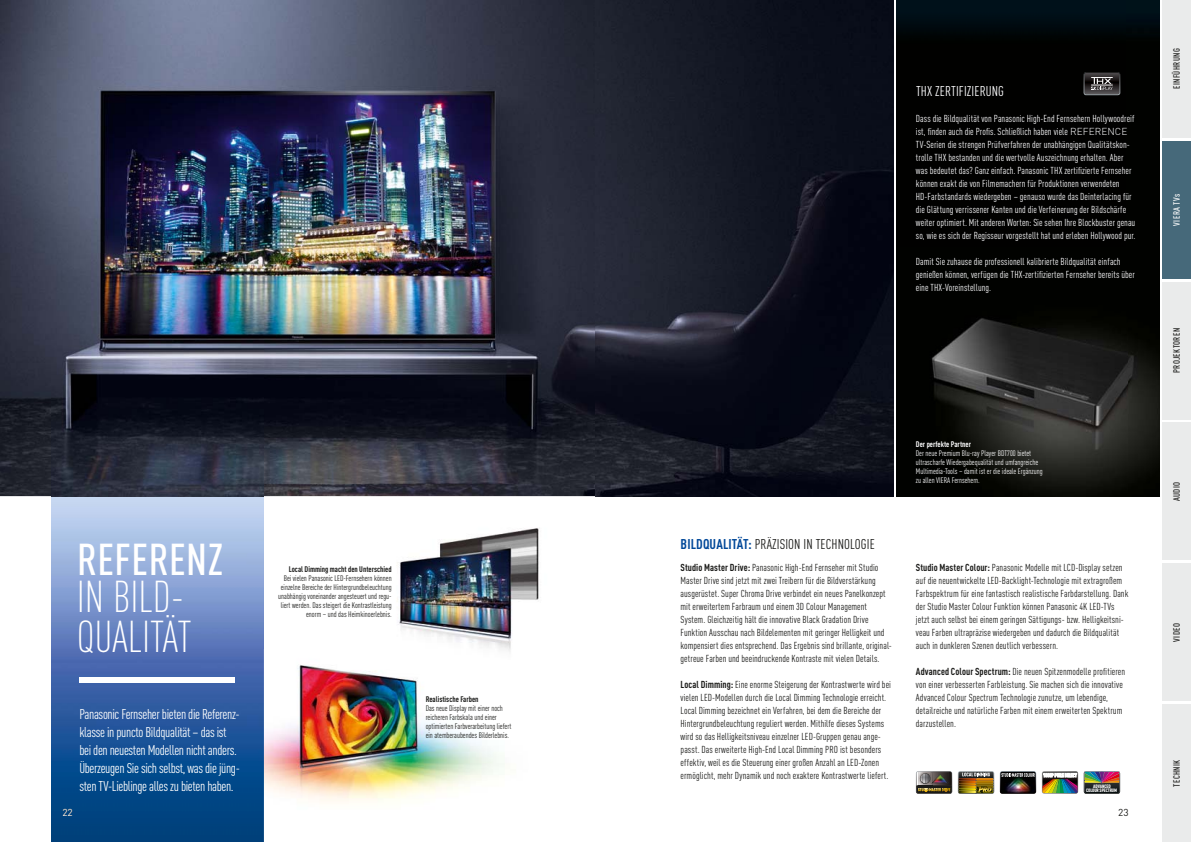
<style>
.page{position:relative;width:1191px;height:842px;background:#fff}
.page>*{position:absolute;margin:0;border:0;box-sizing:border-box;transform-origin:0 0}
.t1{font:300 44px/39.8px "DIN Cond";color:#fff}
.t2{font:500 condensed 44px "DIN Pro";letter-spacing:.01em;color:#fff}
.t3{font:condensed 14px/18px "DIN Pro";letter-spacing:-.025em;color:#fff}
.t4{font:condensed 14px "DIN Pro";letter-spacing:.01em;color:#1a1a18}
.t5{font:condensed 14px "DIN Pro";letter-spacing:.01em;color:#fff}
.t6{font:condensed 10px/13px "DIN Pro";letter-spacing:.005em;color:#1a1a18}
.t7{font:condensed 10px/13px "DIN Pro";letter-spacing:.005em;color:#fff}
.t8{font:10px "DINOT";color:#1a1a18}
.t9{font:10px "DINOT";color:#fff}
.t10{font:500 condensed 9px "DIN Pro";letter-spacing:.04em;color:#1a1a18}
.t11{font:500 condensed 9px "DIN Pro";letter-spacing:.04em;color:#fff}
.t12{font:condensed 8px/9px "DIN Pro";color:#1a1a18;text-align:right}
.t13{font:condensed 8px/9px "DIN Pro";color:#fff}
.t14{font:700 condensed 8px "DIN Pro";color:#1a1a18}
.t15{font:700 condensed 8px "DIN Pro";color:#fff}
.t16{font:900 4.9px/4.2px "DIN Cond";letter-spacing:-.02em;color:#fff;text-align:center;scale:.95 1}
.s1{font-family:"DINOT";font-weight:300;font-stretch:normal}
.s2{font-weight:700;color:#004899}
.s3{font-weight:700}
</style>
<div class="page">
<img style="left:0;top:0;width:893px;height:496px">
<img style="left:896px;top:0;width:263px;height:496px">
<img style="left:51px;top:375px;width:213px;height:467px">
<div style="left:79px;top:677px;width:156px;height:6px;background:#fff"></div>
<img style="left:264px;top:665px;width:241px;height:137px">
<img style="left:387px;top:528px;width:153px;height:148px">
<img style="left:387px;top:669px;width:42px;height:7px">
<svg style="left:916px;top:771px;width:36px;height:23px"></svg>
<img style="left:958px;top:771px;width:162px;height:23px">
<svg style="left:1083px;top:72px;width:37px;height:23px"></svg>
<div style="left:1083px;top:72px;width:37px;height:23px;border:1px solid #fff;border-radius:2px"></div>
<div style="left:1162px;top:0;width:29px;height:137px;background:#eaebeb"></div>
<div style="left:1162px;top:282px;width:29px;height:137px;background:#eaebeb"></div>
<div style="left:1162px;top:423px;width:29px;height:137px;background:#eaebeb"></div>
<div style="left:1162px;top:564px;width:29px;height:137px;background:#eaebeb"></div>
<div style="left:1162px;top:704px;width:29px;height:138px;background:#eaebeb"></div>
<div style="left:1162px;top:141px;width:29px;height:137px;background:#46697a"></div>
<h1 class="t2" style="left:77px;top:544px;width:147px">REFERENZ</h1>
<h1 class="t1" style="left:77px;top:581px;width:116px">IN BILD-<br>QUALITÄT</h1>
<h2 class="t3" style="left:79px;top:707px;width:162px">Panasonic Fernseher bieten die Referenz&shy;klasse in puncto Bildqualität – das ist bei den neuesten Modellen nicht anders.<br>Überzeugen Sie sich selbst, was die jüng&shy;sten TV-Lieblinge alles zu bieten haben.</h2>
<p class="t9" style="left:62px;top:807px;width:12px">22</p>
<p class="t14" style="left:289px;top:566px;width:104px">Local Dimming macht den Unterschied</p>
<p class="t12" style="left:278px;top:575px;width:115px">Bei vielen Panasonic LED-Fernsehern können einzelne Bereiche der Hintergrundbeleuchtung unabhängig voneinander angesteuert und regu&shy;liert werden. Das steigert die Kontrast leistung enorm – und das Heimkinoerlebnis.</p>
<p class="t14" style="left:426px;top:696px;width:54px">Realistische Farben</p>
<p class="t12" style="left:426px;top:705px;width:87px;text-align:left">Das neue Display mit einer noch reicheren Farbskala und einer optimierten Farbverarbeitung liefert ein atemberaubendes Bilderlebnis.</p>
<h2 class="t5" style="left:916px;top:86px;width:89px">THX ZERTIFIZIERUNG</h2>
<p class="t7" style="left:916px;top:113px;width:221px">Dass die Bildqualität von Panasonic High-End Fernsehern Hollywood reif ist, finden auch die Profis. Schließlich haben viele <span class="s1">REFERENCE </span>TV-Serien die strengen Prüfverfahren der unabhängigen Qualitätskon&shy;trolle THX bestanden und die wertvolle Auszeichnung erhalten. Aber was bedeutet das? Ganz einfach. Panasonic THX zertifizierte Fernseher können exakt die von Filmemachern für Produktionen verwendeten HD-Farbstandards wiedergeben – genauso wurde das Deinterlacing für die Glättung verrissener Kanten und die Verfeinerung der Bildschärfe weiter optimiert. Mit anderen Worten: Sie sehen Ihre Blockbuster genau so, wie es sich der Regisseur vorgestellt hat und erleben Hollywood pur.</p>
<p class="t7" style="left:916px;top:256px;width:220px">Damit Sie zuhause die professionell kalibrierte Bildqualität einfach genießen können, verfügen die THX-zertifizierten Fernseher bereits über eine THX-Voreinstellung.</p>
<h2 class="t4" style="left:680px;top:539px;width:196px"><span class="s2">BILDQUALITÄT:</span> PRÄZISION IN TECHNOLOGIE</h2>
<p class="t6" style="left:680px;top:562px;width:213px"><span class="s3">Studio Master Drive:</span> Panasonic High-End Fernseher mit Studio Master Drive sind jetzt mit zwei Treibern für die Bildverstärkung ausgerüstet. Super Chroma Drive verbindet ein neues Panelkonzept mit erweitertem Farbraum und einem 3D Colour Management System. Gleichzeitig hält die innovative Black Gradation Drive Funktion Ausschau nach Bildelementen mit geringer Helligkeit und kompensiert dies entsprechend. Das Ergebnis sind brillante, original&shy;getreue Farben und beeindruckende Kontraste mit vielen Details.</p>
<p class="t6" style="left:680px;top:679px;width:212px"><span class="s3">Local Dimming:</span> Eine enorme Steigerung der Kontrastwerte wird bei vielen LED-Modellen durch die Local Dimming Technologie erreicht.<br>Local Dimming bezeichnet ein Verfahren, bei dem die Bereiche der Hintergrundbeleuchtung reguliert werden. Mithilfe dieses Systems wird so das Helligkeitsniveau einzelner LED-Gruppen genau ange&shy;passt. Das erweiterte High-End Local Dimming PRO ist besonders effektiv, weil es die Steuerung einer großen Anzahl an LED-Zonen ermöglicht, mehr Dynamik und noch exaktere Kontrastwerte liefert.</p>
<p class="t15" style="left:916px;top:441px;width:57px">Der perfekte Partner</p>
<p class="t13" style="left:916px;top:449px;width:128px">Der neue Premium Blu-ray Player BDT700 bietet ultrascharfe Wiedergabequalität und umfangreiche Multimedia-Tools – damit ist er die ideale Ergänzung zu allen VIERA Fernsehern.</p>
<p class="t6" style="left:916px;top:562px;width:214px"><span class="s3">Studio Master Colour:</span> Panasonic Modelle mit LCD-Display setzen auf die neuentwickelte LED-Backlight-Technologie mit extragroßem Farbspektrum für eine fantastisch realistische Farbdarstellung. Dank der Studio Master Colour Funktion können Panasonic 4K LED-TVs jetzt auch selbst bei einem geringen Sättigungs- bzw. Helligkeitsni&shy;veau Farben ultrapräzise wiedergeben und dadurch die Bildqualität auch in dunkleren Szenen deutlich verbessern.</p>
<p class="t6" style="left:916px;top:666px;width:211px"><span class="s3">Advanced Colour Spectrum:</span> Die neuen Spitzenmodelle profitieren von einer verbesserten Farbleistung. Sie machen sich die innovative Advanced Colour Spectrum Technologie zunutze, um lebendige, detailreiche und natürliche Farben mit einem erweiterten Spektrum darzustellen.</p>
<p class="t16" style="left:1086px;top:785px;width:34px">ADVANCED<br>COLOUR SPECTRUM</p>
<p class="t8" style="left:1118px;top:807px;width:12px">23</p>
<p class="t10" style="left:1173px;top:89px;width:42px;rotate:-90deg">EINFÜHRUNG</p>
<p class="t11" style="left:1173px;top:225px;width:33px;rotate:-90deg">VIERA TVs</p>
<p class="t10" style="left:1173px;top:373px;width:46px;rotate:-90deg">PROJEKTOREN</p>
<p class="t10" style="left:1173px;top:501px;width:21px;rotate:-90deg">AUDIO</p>
<p class="t10" style="left:1173px;top:641px;width:20px;rotate:-90deg">VIDEO</p>
<p class="t10" style="left:1173px;top:787px;width:28px;rotate:-90deg">TECHNIK</p>
</div>
